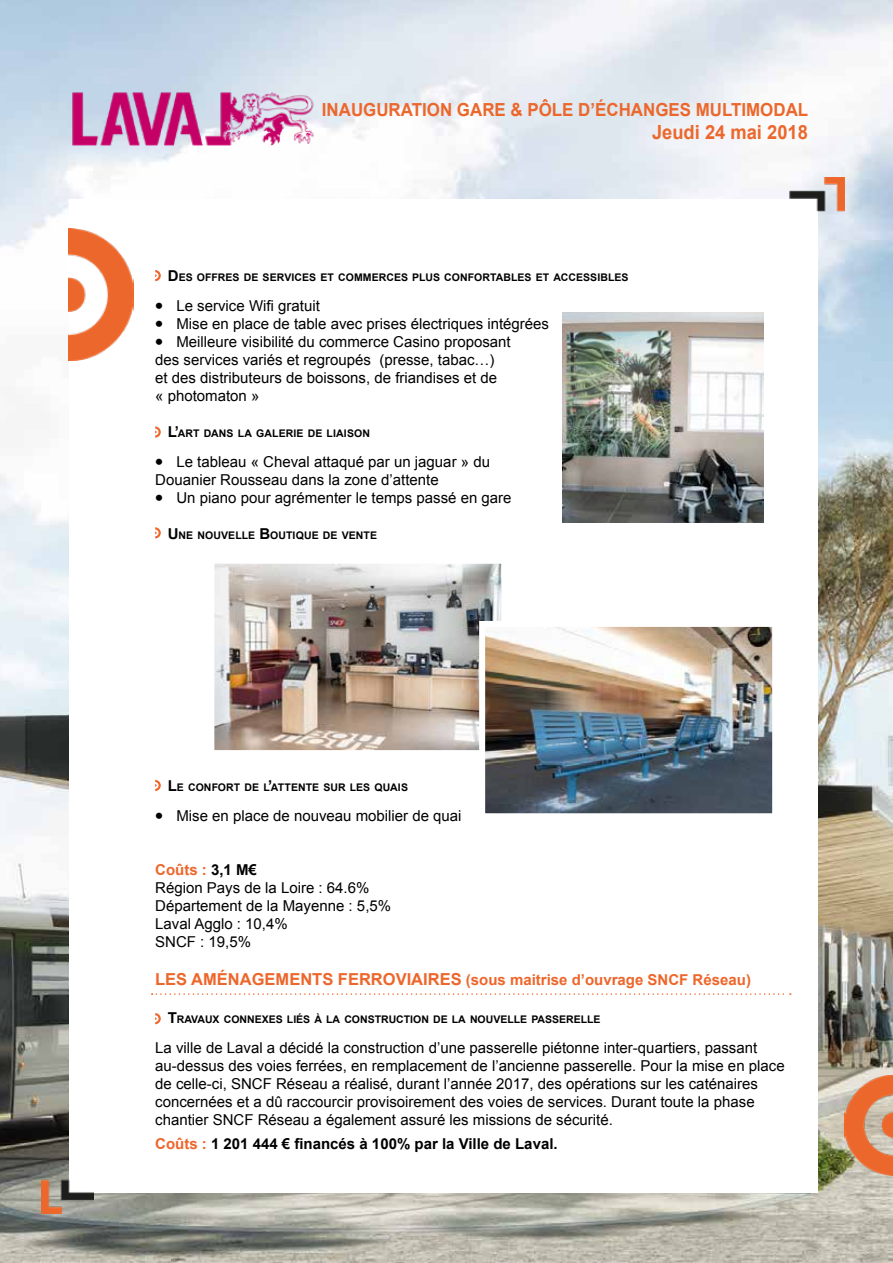
<style>
.page{position:relative;width:893px;height:1263px;background:#fff}
.page>*{position:absolute;margin:0;border:0;box-sizing:border-box;transform-origin:0 0}
.t1{font:700 19.5px "Arial";color:#ec672c;scale:.94 1}
.t2{font:700 18px "Arial";color:#ec672c;scale:.94 1}
.t3{font:15px/18px "Arial";color:#000}
.t4{font:700 15px "Arial";color:#ed662b}
.t5{font:700 15px "Arial";color:#000}
.t6{font:700 10.5px "Arial";color:#000}
.s1{font-size:15px}
.s2{font-family:"Museo 900"}
.s3{font-weight:700;color:#ec672c}
.s4{font-weight:700}
.s5{font-size:16.5px}
.s6{color:#ed662b}
</style>
<div class="page">
<img style="left:0;top:0;width:893px;height:1263px">
<img style="left:69px;top:91px;width:251px;height:55px">
<div style="left:69px;top:199px;width:748px;height:993px;background:#fff"></div>
<img style="left:68px;top:229px;width:66px;height:131px">
<img style="left:844px;top:1076px;width:49px;height:99px">
<img style="left:42px;top:1143px;width:52px;height:71px">
<img style="left:788px;top:178px;width:56px;height:45px">
<svg style="left:152px;top:993px;width:639px;height:2px"></svg>
<svg style="left:155px;top:270px;width:6px;height:11px"></svg>
<img style="left:563px;top:312px;width:200px;height:210px">
<img style="left:215px;top:565px;width:285px;height:184px">
<div style="left:208px;top:558px;width:299px;height:198px;border:6px solid #fff"></div>
<img style="left:486px;top:628px;width:285px;height:184px">
<div style="left:479px;top:621px;width:299px;height:198px;border:6px solid #fff"></div>
<svg style="left:155px;top:426px;width:6px;height:12px"></svg>
<svg style="left:155px;top:527px;width:6px;height:11px"></svg>
<svg style="left:155px;top:780px;width:6px;height:11px"></svg>
<svg style="left:155px;top:1013px;width:6px;height:11px"></svg>
<p class="t2" style="left:322px;top:97px;width:519px">INAUGURATION GARE &amp; PÔLE D’ÉCHANGES MULTIMODAL</p>
<h1 class="t1" style="left:652px;top:119px;width:167px">Jeudi 24 mai 2018</h1>
<p class="t6" style="left:168px;top:270px;width:462px"><span class="s1">D</span>ES OFFRES DE SERVICES ET COMMERCES PLUS CONFORTABLES ET ACCESSIBLES</p>
<p class="t3" style="left:155px;top:297px;width:395px"><span class="s2">∞</span> Le service Wifi gratuit<br><span class="s2">∞</span> Mise en place de table avec prises électriques intégrées <span class="s2">∞</span> Meilleure visibilité du commerce Casino proposant<br>des services variés et regroupés (presse, tabac…)<br>et des distributeurs de boissons, de friandises et de<br>« photomaton »</p>
<p class="t6" style="left:168px;top:426px;width:204px"><span class="s1">L’</span>ART DANS LA GALERIE DE LIAISON</p>
<p class="t3" style="left:155px;top:453px;width:358px"><span class="s2">∞</span> Le tableau « Cheval attaqué par un jaguar » du<br>Douanier Rousseau dans la zone d’attente<br><span class="s2">∞</span> Un piano pour agrémenter le temps passé en gare</p>
<p class="t6" style="left:168px;top:528px;width:211px"><span class="s1">U</span> NE NOUVELLE <span class="s1">B</span>OUTIQUE DE VENTE</p>
<p class="t6" style="left:168px;top:780px;width:242px"><span class="s1">L</span>E CONFORT DE L<span class="s1">’</span>ATTENTE SUR LES QUAIS</p>
<p class="t3" style="left:155px;top:807px;width:308px"><span class="s2">∞</span> Mise en place de nouveau mobilier de quai</p>
<p class="t3" style="left:155px;top:861px;width:237px"><span class="s3">Coûts :</span> <span class="s4">3,1 M€<br></span>Région Pays de la Loire : 64.6%<br>Département de la Mayenne : 5,5%<br>Laval Agglo : 10,4%<br>SNCF : 19,5%</p>
<p class="t4" style="left:155px;top:969px;width:597px"><span class="s5">LES AMÉNAGEMENTS FERROVIAIRES</span> (sous maitrise d’ouvrage SNCF Réseau)</p>
<p class="t6" style="left:168px;top:1013px;width:434px"><span class="s1">T</span>RAVAUX CONNEXES LIÉS À LA CONSTRUCTION DE LA NOUVELLE PASSERELLE</p>
<p class="t3" style="left:155px;top:1039px;width:631px">La ville de Laval a décidé la construction d’une passerelle piétonne inter-quartiers, passant au-dessus des voies ferrées, en remplacement de l’ancienne passerelle. Pour la mise en place de celle-ci, SNCF Réseau a réalisé, durant l’année 2017, des opérations sur les caténaires concernées et a dû raccourcir provisoirement des voies de services. Durant toute la phase chantier SNCF Réseau a également assuré les missions de sécurité.</p>
<p class="t5" style="left:155px;top:1134px;width:404px"><span class="s6">Coûts :</span> 1 201 444 € financés à 100% par la Ville de Laval.</p>
</div>
